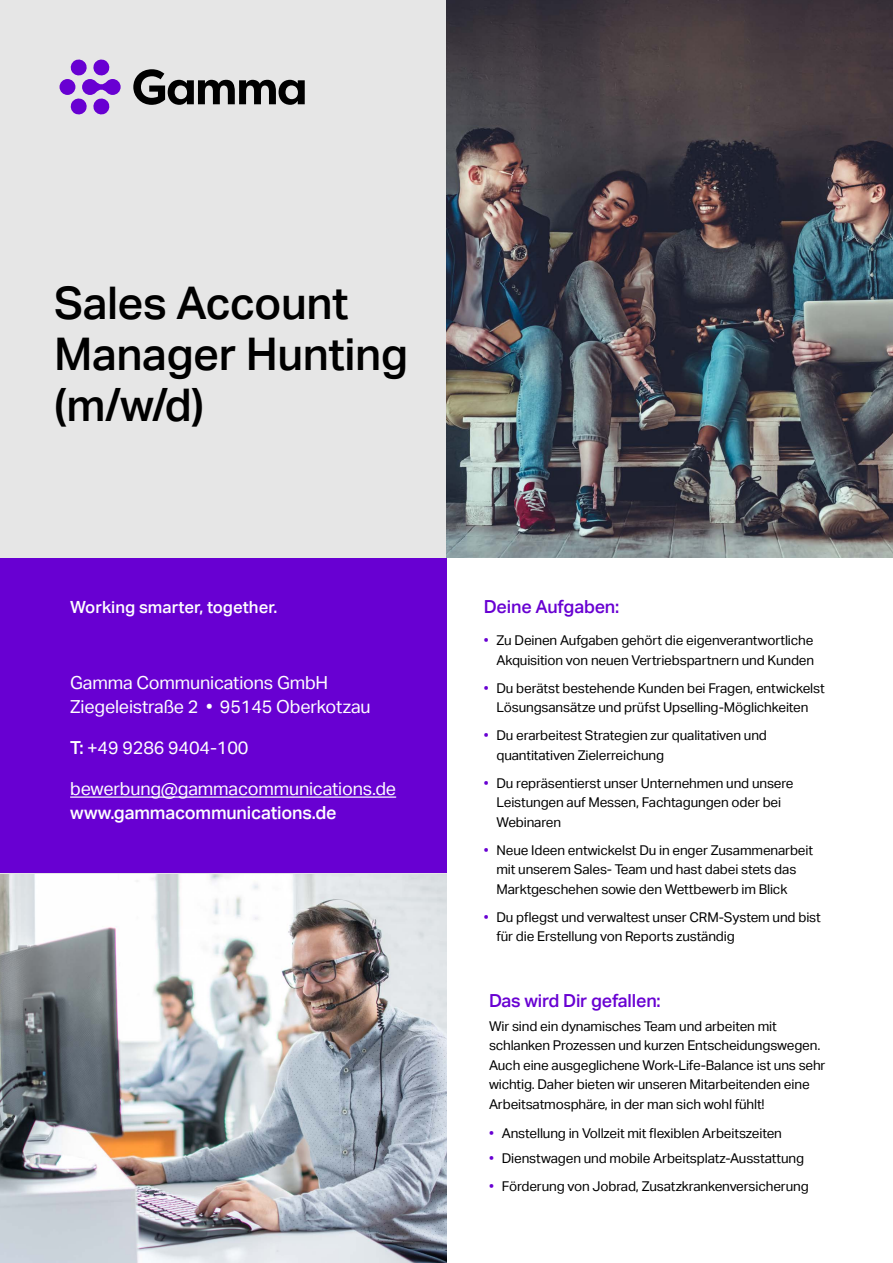
<style>
.page{position:relative;width:893px;height:1263px;background:#fff}
.page>*{position:absolute;margin:0;border:0;box-sizing:border-box;transform-origin:0 0}
.t1{font:500 45px/51px "Aktiv Grotesk";letter-spacing:-.01em;color:#000}
.t2{font:18px/24px "Aktiv Grotesk";letter-spacing:-.01em;color:#fff}
.t3{font:500 18px "Aktiv Grotesk";letter-spacing:-.01em;color:#6800d2}
.t4{font:500 18px "Aktiv Grotesk";letter-spacing:-.01em;color:#fff}
.t5{font:500 16.8px "Aktiv Grotesk";color:#fff}
.t6{font:13.5px/19.5px "Aktiv Grotesk";letter-spacing:-.01em;color:#000}
.s1{color:#6800d2}
.s2{font-weight:500}
</style>
<div class="page">
<div style="left:0;top:558px;width:446px;height:315px;background:#6800d2"></div>
<div style="left:0;top:0;width:446px;height:558px;background:#e6e6e6"></div>
<img style="left:0;top:874px;width:446px;height:389px">
<svg style="left:60px;top:60px;width:61px;height:54px"></svg>
<svg style="left:133px;top:69px;width:172px;height:36px"></svg>
<hr style="left:70px;top:796px;width:326px;height:2px;background:#fff">
<img style="left:446px;top:0;width:447px;height:558px">
<h1 class="t1" style="left:54px;top:278px;width:355px">Sales Account<br>Manager Hunting (m/w/d)</h1>
<p class="t5" style="left:70px;top:597px;width:209px">Working smarter, together.</p>
<h2 class="t3" style="left:484px;top:596px;width:137px">Deine Aufgaben:</h2>
<p class="t6" style="left:484px;top:631px;width:332px;text-align:right"><span class="s1">•</span> Zu Deinen Aufgaben gehört die eigenverantwortliche<br>Akquisition von neuen Vertriebspartnern und Kunden</p>
<p class="t6" style="left:484px;top:678px;width:342px;text-align:center"><span class="s1">•</span> Du berätst bestehende Kunden bei Fragen, entwickelst<br>Lösungsansätze und prüfst Upselling-Möglichkeiten</p>
<p class="t6" style="left:496px;top:726px;width:272px;text-indent:-13px"><span class="s1">•</span> Du erarbeitest Strategien zur qualitativen und quantitativen Zielerreichung</p>
<p class="t6" style="left:496px;top:773px;width:298px;text-indent:-13px"><span class="s1">•</span> Du repräsentierst unser Unternehmen und unsere<br>Leistungen auf Messen, Fachtagungen oder bei<br>Webinaren</p>
<p class="t6" style="left:496px;top:840px;width:318px;text-indent:-13px"><span class="s1">•</span> Neue Ideen entwickelst Du in enger Zusammenarbeit mit unserem Sales- Team und hast dabei stets das<br>Marktgeschehen sowie den Wettbewerb im Blick</p>
<p class="t6" style="left:496px;top:907px;width:326px;text-indent:-13px"><span class="s1">•</span> Du pflegst und verwaltest unser CRM-System und bist für die Erstellung von Reports zuständig</p>
<h2 class="t2" style="left:70px;top:671px;width:302px">Gamma Communications GmbH<br>Ziegeleistraße 2 • 95145 Oberkotzau</h2>
<h2 class="t2" style="left:70px;top:736px;width:180px"><span class="s2">T:</span> +49 9286 9404-100</h2>
<h2 class="t2" style="left:70px;top:777px;width:327px">bewerbung@gammacommunications.de</h2>
<h2 class="t4" style="left:70px;top:802px;width:268px">www.gammacommunications.de</h2>
<h2 class="t3" style="left:489px;top:990px;width:173px">Das wird Dir gefallen:</h2>
<p class="t6" style="left:489px;top:1016px;width:338px">Wir sind ein dynamisches Team und arbeiten mit schlanken Prozessen und kurzen Entscheidungswegen.<br>Auch eine ausgeglichene Work-Life-Balance ist uns sehr wichtig. Daher bieten wir unseren Mitarbeitenden eine Arbeitsatmosphäre, in der man sich wohl fühlt!</p>
<p class="t6" style="left:489px;top:1123px;width:294px"><span class="s1">•</span> Anstellung in Vollzeit mit flexiblen Arbeitszeiten</p>
<p class="t6" style="left:489px;top:1148px;width:316px"><span class="s1">•</span> Dienstwagen und mobile Arbeitsplatz-Ausstattung</p>
<p class="t6" style="left:489px;top:1176px;width:321px"><span class="s1">•</span> Förderung von Jobrad, Zusatzkrankenversicherung</p>
</div>
